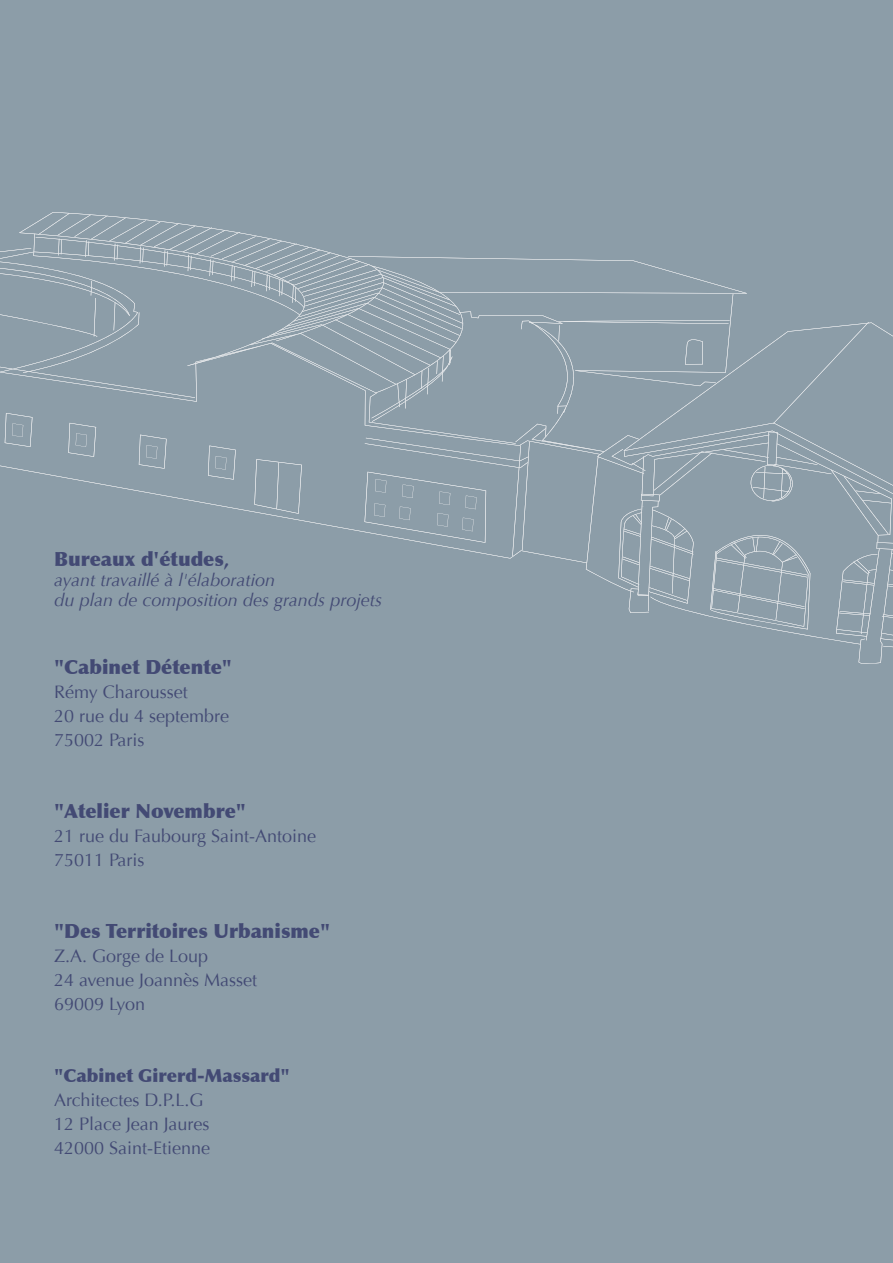
<style>
.page{position:relative;width:893px;height:1263px;background:#8c9da8}
.page>*{position:absolute;margin:0;border:0;box-sizing:border-box;transform-origin:0 0}
.t1{font:900 19.5px "Optima";color:#434a74}
.t2{font:18px/24px "Optima";color:#434a74}
.t3{font:italic 18px/19.8px "Optima";color:#434a74}
.t4{font:900 18px "Optima";color:#434a74}
.s1{font-weight:700}
</style>
<div class="page">
<div style="left:0;top:213px;width:893px;height:453px;background:#8c9da8"></div>
<p class="t1" style="left:54px;top:548px;width:177px">Bureaux d'études<span class="s1">,</span></p>
<p class="t3" style="left:54px;top:570px;width:330px">ayant travaillé à l'élaboration<br>du plan de composition des grands projets</p>
<p class="t1" style="left:54px;top:655px;width:179px">"Cabinet Détente"</p>
<p class="t2" style="left:54px;top:680px;width:177px">Rémy Charousset<br>20 rue du 4 septembre<br>75002 Paris</p>
<p class="t1" style="left:54px;top:799px;width:194px">"Atelier Novembre"</p>
<p class="t2" style="left:54px;top:824px;width:264px">21 rue du Faubourg Saint-Antoine<br>75011 Paris</p>
<p class="t1" style="left:54px;top:919px;width:278px">"Des Territoires Urbanisme"</p>
<p class="t2" style="left:54px;top:944px;width:205px">Z.A. Gorge de Loup<br>24 avenue Joannès Masset<br>69009 Lyon</p>
<p class="t4" style="left:54px;top:1064px;width:237px">"Cabinet Girerd-Massard"</p>
<p class="t2" style="left:54px;top:1088px;width:158px">Architectes D.P.L.G<br>12 Place Jean Jaures<br>42000 Saint-Etienne</p>
</div>
